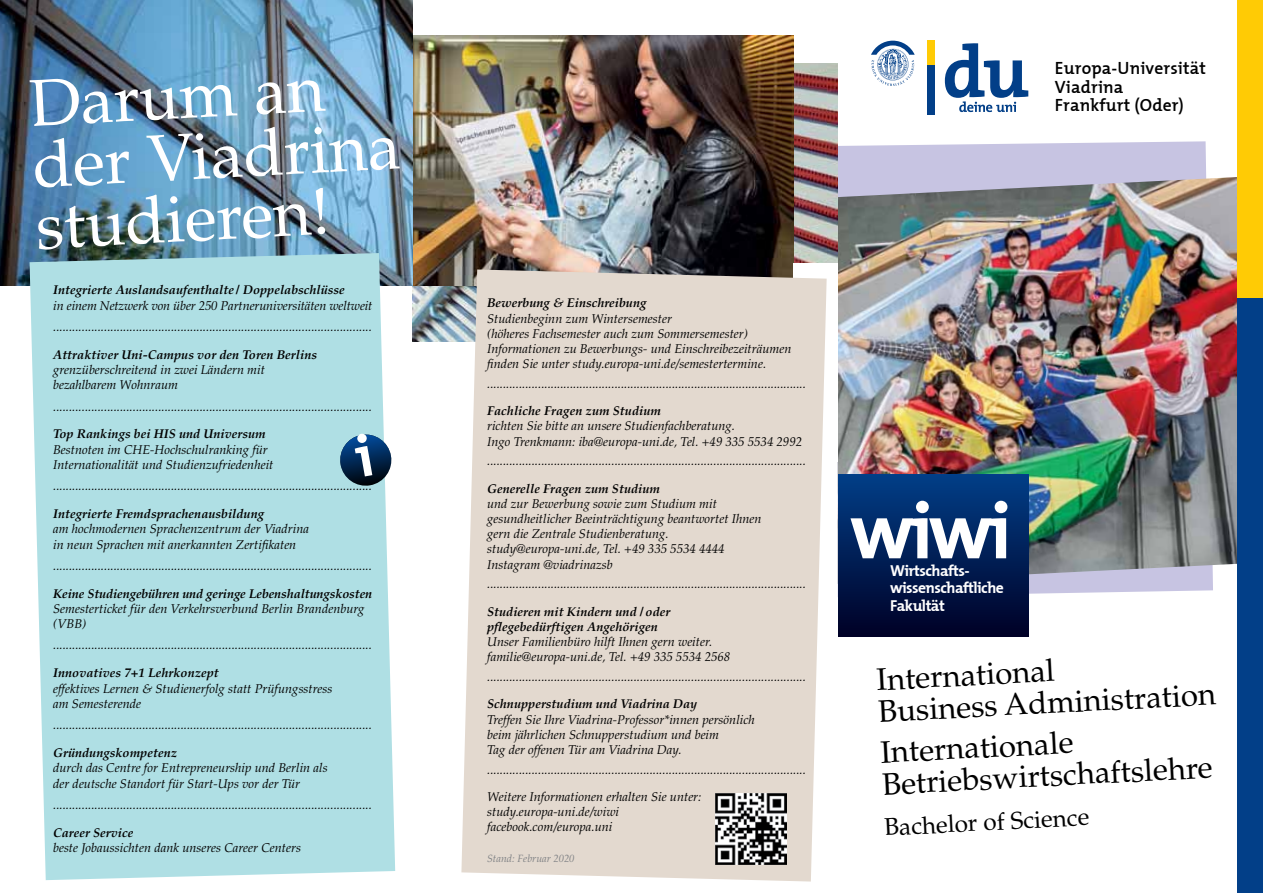
<style>
.page{position:relative;width:1263px;height:893px;background:#fff}
.page>*{position:absolute;margin:0;border:0;box-sizing:border-box;transform-origin:0 0}
.t1{font:80.4px "The Mix 7";color:#fff}
.t2{font:66.15px/61.5px "Palatino";color:#fff}
.t3{font:31.05px/31.8px "Palatino";color:#000}
.t4{font:24.15px "Palatino";color:#000}
.t5{font:17.55px/18.8px "The Mix 6";letter-spacing:.005em;color:#000}
.t6{font:15.6px/17.5px "The Mix 7";letter-spacing:-.035em;color:#fff}
.t7{font:italic 12.75px/15.1px "Palatino";color:#000}
.t8{font:italic 700 12.75px/15.1px "Palatino";color:#000}
.t9{font:italic 10.5px "Palatino";color:#808285}
</style>
<div class="page">
<svg style="left:838px;top:141px;width:375px;height:456px;background:#cecbe5"></svg>
<img style="left:838px;top:176px;width:399px;height:408px">
<img style="left:412px;top:63px;width:426px;height:278px">
<img style="left:412px;top:35px;width:382px;height:251px">
<img style="left:0;top:0;width:412px;height:286px">
<div style="left:793px;top:263px;width:45px;height:199px;background:#fff"></div>
<div style="left:927px;top:41px;width:7px;height:74px;background:#023f88"></div>
<div style="left:927px;top:41px;width:7px;height:24px;background:#ffcb05"></div>
<svg style="left:871px;top:41px;width:44px;height:45px"></svg>
<svg style="left:945px;top:43px;width:83px;height:69px"></svg>
<div style="left:1237px;top:0;width:26px;height:893px;background:#023f88"></div>
<div style="left:1237px;top:0;width:26px;height:297px;background:#ffcb05"></div>
<div style="left:838px;top:474px;width:190px;height:163px;background:linear-gradient(to bottom,#013e87,#000026)"></div>
<div style="left:461px;top:269px;width:366px;height:612px;background:#e3d9cf"></div>
<div style="left:30px;top:253px;width:365px;height:627px;background:#afdfe4"></div>
<svg style="left:338px;top:432px;width:55px;height:56px"></svg>
<img style="left:716px;top:793px;width:71px;height:72px">
<h2 class="t2" style="left:28px;top:74px;width:370px;rotate:-3deg">Darum an der Viadrina studieren!</h2>
<p class="t8" style="left:53px;top:283px;width:293px">Integrierte Auslandsaufenthalte / Doppelabschlüsse</p>
<p class="t7" style="left:53px;top:295px;width:321px;line-height:21.3px">in einem Netzwerk von über 250 Partneruniversitäten weltweit ....................................................................................................</p>
<p class="t8" style="left:53px;top:347px;width:265px">Attraktiver Uni-Campus vor den Toren Berlins</p>
<p class="t7" style="left:53px;top:362px;width:213px">grenzüberschreitend in zwei Ländern mit bezahlbarem Wohnraum</p>
<p class="t7" style="left:53px;top:399px;width:320px">....................................................................................................</p>
<p class="t8" style="left:53px;top:427px;width:214px">Top Rankings bei HIS und Universum</p>
<p class="t7" style="left:53px;top:442px;width:222px">Bestnoten im CHE-Hochschulranking für<br>Internationalität und Studienzufriedenheit</p>
<p class="t7" style="left:53px;top:478px;width:320px">....................................................................................................</p>
<p class="t8" style="left:53px;top:506px;width:212px">Integrierte Fremdsprachenausbildung</p>
<p class="t7" style="left:53px;top:522px;width:257px">am hochmodernen Sprachenzentrum der Viadrina in neun Sprachen mit anerkannten Zertifikaten</p>
<p class="t7" style="left:53px;top:558px;width:320px">....................................................................................................</p>
<p class="t8" style="left:53px;top:586px;width:321px">Keine Studiengebühren und geringe Lebenshaltungskosten</p>
<p class="t7" style="left:53px;top:601px;width:313px">Semesterticket für den Verkehrsverbund Berlin Brandenburg (VBB)</p>
<p class="t7" style="left:53px;top:638px;width:320px">....................................................................................................</p>
<p class="t8" style="left:53px;top:666px;width:167px">Innovatives 7+1 Lehrkonzept</p>
<p class="t7" style="left:53px;top:681px;width:281px">effektives Lernen &amp; Studienerfolg statt Prüfungsstress am Semesterende</p>
<p class="t7" style="left:53px;top:717px;width:320px">....................................................................................................</p>
<p class="t8" style="left:53px;top:745px;width:125px">Gründungskompetenz</p>
<p class="t7" style="left:53px;top:761px;width:276px">durch das Centre for Entrepreneurship und Berlin als der deutsche Standort für Start-Ups vor der Tür</p>
<p class="t7" style="left:53px;top:797px;width:320px">....................................................................................................</p>
<p class="t8" style="left:53px;top:825px;width:82px">Career Service</p>
<p class="t7" style="left:53px;top:840px;width:249px">beste Jobaussichten dank unseres Career Centers</p>
<h3 class="t5" style="left:1055px;top:58px;width:153px">Europa-Universität<br>Viadrina<br>Frankfurt (Oder)</h3>
<p class="t8" style="left:487px;top:296px;width:161px">Bewerbung &amp; Einschreibung</p>
<p class="t7" style="left:487px;top:311px;width:306px">Studienbeginn zum Wintersemester<br>(höheres Fachsemester auch zum Sommersemester)<br>Informationen zu Bewerbungs- und Einschreibezeiträumen finden Sie unter study.europa-uni.de/semestertermine.</p>
<p class="t7" style="left:487px;top:376px;width:320px">....................................................................................................</p>
<p class="t8" style="left:487px;top:403px;width:175px">Fachliche Fragen zum Studium</p>
<p class="t7" style="left:487px;top:419px;width:316px">richten Sie bitte an unsere Studienfachberatung.<br>Ingo Trenkmann: iba@europa-uni.de, Tel. +49 335 5534 2992</p>
<p class="t7" style="left:487px;top:454px;width:320px">....................................................................................................</p>
<p class="t8" style="left:487px;top:481px;width:174px">Generelle Fragen zum Studium</p>
<p class="t7" style="left:487px;top:496px;width:276px">und zur Bewerbung sowie zum Studium mit gesundheitlicher Beeinträchtigung beantwortet Ihnen gern die Zentrale Studienberatung. study@europa-uni.de, Tel. +49 335 5534 4444<br>Instagram @viadrinazsb</p>
<p class="t7" style="left:487px;top:577px;width:320px">....................................................................................................</p>
<p class="t8" style="left:487px;top:604px;width:185px">Studieren mit Kindern und /oder pflegebedürftigen Angehörigen</p>
<p class="t7" style="left:487px;top:634px;width:245px">Unser Familienbüro hilft Ihnen gern weiter. familie@europa-uni.de, Tel. +49 335 5534 2568</p>
<p class="t7" style="left:487px;top:669px;width:320px">....................................................................................................</p>
<p class="t8" style="left:487px;top:696px;width:212px">Schnupperstudium und Viadrina Day</p>
<p class="t7" style="left:487px;top:712px;width:269px">Treffen Sie Ihre Viadrina-Professor*innen persönlich beim jährlichen Schnupperstudium und beim<br>Tag der offenen Tür am Viadrina Day.</p>
<p class="t7" style="left:487px;top:756px;width:320px;line-height:27.2px">....................................................................................................<br>Weitere Informationen erhalten Sie unter:</p>
<p class="t7" style="left:487px;top:804px;width:134px">study.europa-uni.de/wiwi facebook.com/europa.uni</p>
<p class="t9" style="left:487px;top:852px;width:89px">Stand: Februar 2020</p>
<h1 class="t1" style="left:850px;top:463px;width:163px">wiwi</h1>
<p class="t6" style="left:890px;top:561px;width:115px">Wirtschafts&shy;wissenschaftliche<br>Fakultät</p>
<h3 class="t3" style="left:876px;top:664px;width:339px;rotate:-3deg">International<br>Business Administration</h3>
<h3 class="t3" style="left:880px;top:737px;width:332px;rotate:-3deg">Internationale<br>Betriebswirtschaftslehre</h3>
<h3 class="t4" style="left:884px;top:813px;width:206px;rotate:-3deg">Bachelor of Science</h3>
</div>
